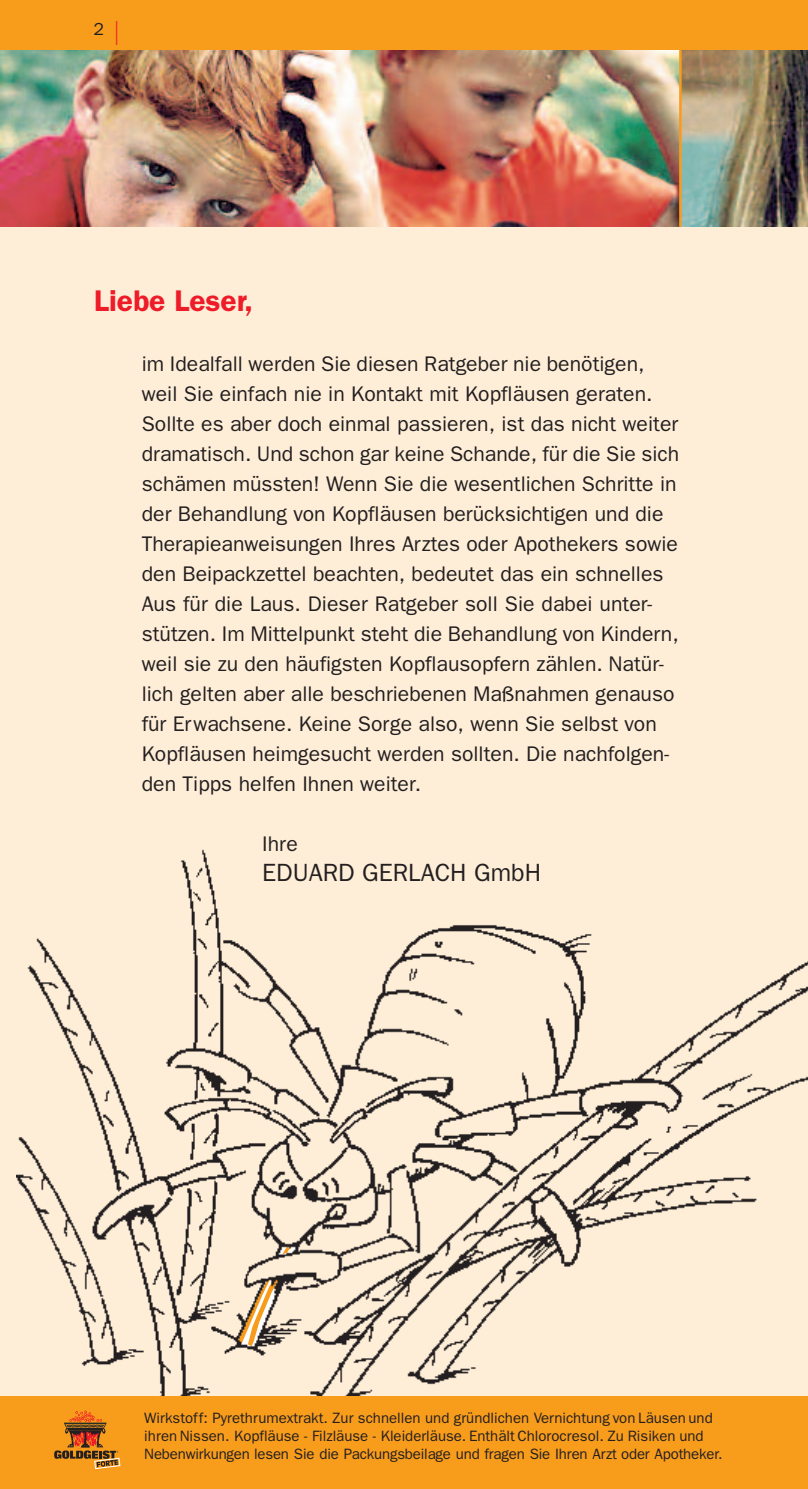
<style>
.page{position:relative;width:808px;height:1489px;background:#fff}
.page>*{position:absolute;margin:0;border:0;box-sizing:border-box;transform-origin:0 0}
.t1{font:600 30px "Franklin Gothic";color:#ee1c28}
.t2{font:25px "Franklin Gothic";color:#231f20}
.t3{font:21.25px/30px "Franklin Gothic";color:#231f20}
.t4{font:17.5px "Franklin Gothic";color:#231f20}
.t5{font:15px/18px "Franklin Gothic";color:#231f20}
.s1{font-size:35px;color:#ee1c28}
</style>
<div class="page">
<div style="left:0;top:0;width:808px;height:1488px;background:#feeed8"></div>
<img style="left:682px;top:50px;width:126px;height:177px">
<img style="left:0;top:50px;width:679px;height:177px">
<div style="left:0;top:0;width:808px;height:50px;background:#f89c1c"></div>
<img style="left:16px;top:849px;width:792px;height:547px">
<hr style="left:679px;top:50px;width:3px;height:177px;background:#f89c1c">
<div style="left:0;top:1396px;width:808px;height:92px;background:#f89c1c"></div>
<svg style="left:54px;top:1410px;width:66px;height:58px"></svg>
<p class="t4" style="left:94px;top:19px;width:27px">2 <span class="s1">|</span></p>
<h1 class="t1" style="left:94px;top:283px;width:161px">Liebe Leser,</h1>
<p class="t3" style="left:142px;top:349px;width:539px">im Idealfall werden Sie diesen Ratgeber nie benötigen, weil Sie einfach nie in Kontakt mit Kopfläusen geraten.<br>Sollte es aber doch einmal passieren, ist das nicht weiter dramatisch. Und schon gar keine Schande, für die Sie sich schämen müssten! Wenn Sie die wesentlichen Schritte in der Behandlung von Kopfläusen berücksichtigen und die Therapieanweisungen Ihres Arztes oder Apothekers sowie den Beipackzettel beachten, bedeutet das ein schnelles Aus für die Laus. Dieser Ratgeber soll Sie dabei unter&shy;stützen. Im Mittelpunkt steht die Behandlung von Kindern, weil sie zu den häufigsten Kopflausopfern zählen. Natür&shy;lich gelten aber alle beschriebenen Maßnahmen genauso für Erwachsene. Keine Sorge also, wenn Sie selbst von Kopfläusen heimgesucht werden sollten. Die nachfolgen&shy;den Tipps helfen Ihnen weiter.</p>
<p class="t3" style="left:262px;top:829px;width:37px">Ihre</p>
<p class="t2" style="left:262px;top:858px;width:280px">EDUARD GERLACH GmbH</p>
<p class="t5" style="left:144px;top:1408px;width:580px">Wirkstoff: Pyrethrumextrakt. Zur schnellen und gründlichen Vernichtung von Läusen und ihren Nissen. Kopfläuse - Filzläuse - Kleiderläuse. Enthält Chlorocresol. Zu Risiken und<br>Nebenwirkungen lesen Sie die Packungsbeilage und fragen Sie Ihren Arzt oder Apotheker.</p>
</div>
